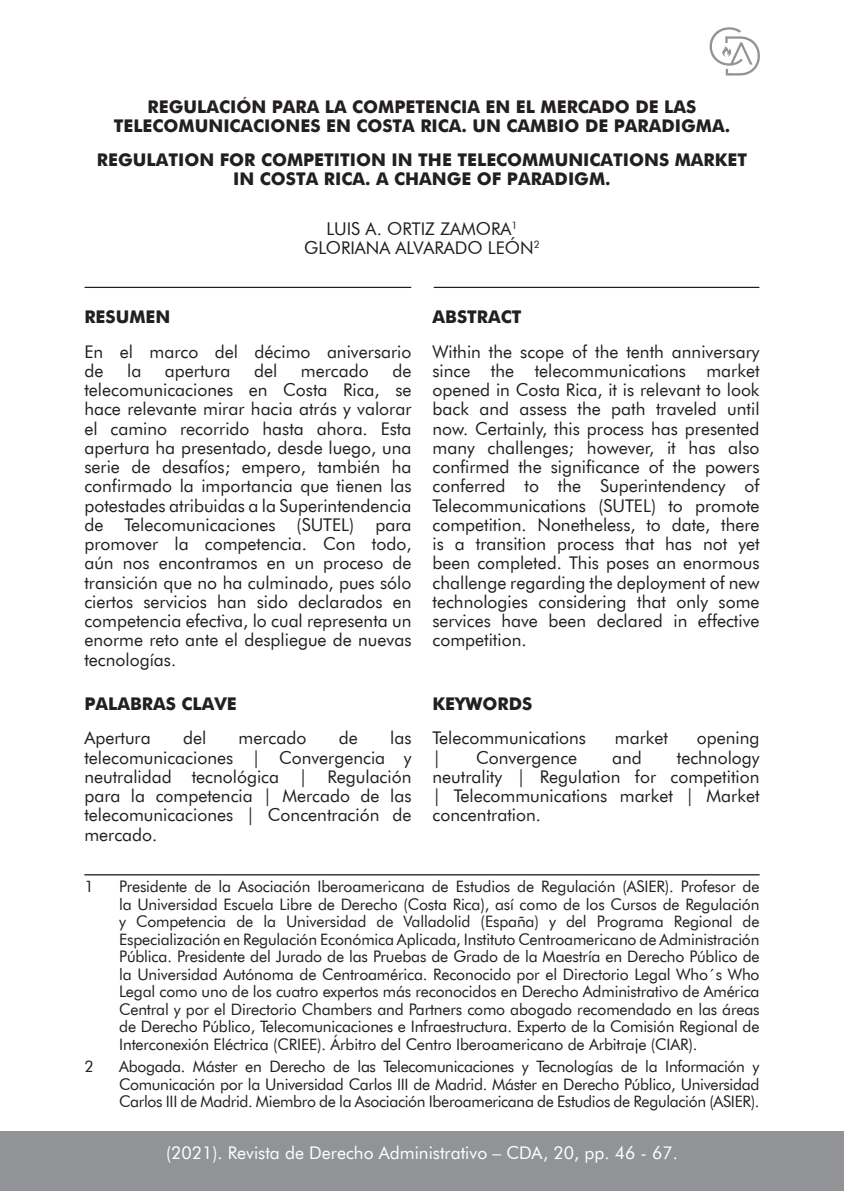
<style>
.page{position:relative;width:844px;height:1191px;background:#fff}
.page>*{position:absolute;margin:0;border:0;box-sizing:border-box;transform-origin:0 0}
.t1{font:17.5px/19.2px "Futura BT";color:#231f20;text-align:justify}
.t2{font:700 17.5px/19.2px "Futura";color:#231f20;text-align:center}
.t3{font:17.5px "Futura BT";color:#fff}
.t4{font:15.75px/17.5px "Futura BT";letter-spacing:-.015em;color:#231f20;text-align:justify}
</style>
<div class="page">
<hr style="left:84px;top:874px;width:675px;height:1px;background:#231f20">
<div style="left:0;top:1131px;width:843px;height:60px;background:#919396"></div>
<hr style="left:85px;top:287px;width:326px;height:1px;background:#231f20">
<hr style="left:434px;top:287px;width:324px;height:1px;background:#231f20">
<svg style="left:709px;top:27px;width:51px;height:49px"></svg>
<p class="t2" style="left:114px;top:96px;width:618px">REGULACIÓN PARA LA COMPETENCIA EN EL MERCADO DE LAS<br>TELECOMUNICACIONES EN COSTA RICA. UN CAMBIO DE PARADIGMA.</p>
<p class="t2" style="left:97px;top:149px;width:651px">REGULATION FOR COMPETITION IN THE TELECOMMUNICATIONS MARKET<br>IN COSTA RICA. A CHANGE OF PARADIGM.</p>
<p class="t1" style="left:304px;top:219px;width:237px;text-align:center">LUIS A. ORTIZ ZAMORA<sup>1<br></sup>GLORIANA ALVARADO LEÓN<sup>2</sup></p>
<p class="t2" style="left:84px;top:306px;width:87px">RESUMEN</p>
<p class="t1" style="left:84px;top:341px;width:328px">En el marco del décimo aniversario de</p>
<p class="t1" style="left:84px;top:361px;width:328px;text-indent:308px">de telecomunicaciones en Costa Rica, se hace relevante mirar hacia atrás y valorar el camino recorrido hasta ahora. Esta apertura ha presentado, desde luego, una serie de desafíos; empero, también ha confirmado la importancia que tienen las potestades atribuidas a la Superintendencia de Telecomunicaciones (SUTEL) para promover la competencia. Con todo, aún nos encontramos en un proceso de transición que no ha culminado, pues sólo ciertos servicios han sido declarados en competencia efectiva, lo cual representa un enorme reto ante el despliegue de nuevas tecnologías.</p>
<p class="t1" style="left:127px;top:361px;width:16px">la</p>
<p class="t1" style="left:165px;top:361px;width:67px">apertura</p>
<p class="t1" style="left:254px;top:361px;width:25px">del</p>
<p class="t1" style="left:301px;top:361px;width:69px">mercado</p>
<p class="t2" style="left:84px;top:693px;width:154px">PALABRAS CLAVE</p>
<p class="t1" style="left:84px;top:728px;width:68px">Apertura</p>
<p class="t1" style="left:183px;top:728px;width:25px">del</p>
<p class="t1" style="left:238px;top:728px;width:69px">mercado</p>
<p class="t1" style="left:339px;top:728px;width:21px">de</p>
<p class="t1" style="left:84px;top:728px;width:328px;text-indent:306px">las telecomunicaciones | Convergencia y neutralidad tecnológica | Regulación para la competencia | Mercado de las telecomunicaciones | Concentración de mercado.</p>
<p class="t2" style="left:432px;top:306px;width:90px">ABSTRACT</p>
<p class="t1" style="left:432px;top:341px;width:328px">Within the scope of the tenth anniversary since the telecommunications market opened in Costa Rica, it is relevant to look back and assess the path traveled until now. Certainly, this process has presented many challenges; however, it has also confirmed the significance of the powers conferred to the Superintendency of Telecommunications (SUTEL) to promote competition. Nonetheless, to date, there is a transition process that has not yet been completed. This poses an enormous challenge regarding the deployment of new technologies considering that only some services have been declared in effective competition.</p>
<p class="t2" style="left:432px;top:693px;width:101px">KEYWORDS</p>
<p class="t1" style="left:432px;top:728px;width:155px">Telecommunications</p>
<p class="t1" style="left:614px;top:728px;width:55px">market</p>
<p class="t1" style="left:696px;top:728px;width:64px">opening</p>
<p class="t1" style="left:432px;top:747px;width:10px">|</p>
<p class="t1" style="left:476px;top:747px;width:102px">Convergence</p>
<p class="t1" style="left:612px;top:747px;width:31px">and</p>
<p class="t1" style="left:432px;top:747px;width:328px;text-indent:244px">technology neutrality | Regulation for competition | Telecommunications market | Market concentration.</p>
<p class="t4" style="left:84px;top:877px;width:11px">1</p>
<p class="t4" style="left:119px;top:877px;width:641px">Presidente de la Asociación Iberoamericana de Estudios de Regulación (ASIER). Profesor de la Universidad Escuela Libre de Derecho (Costa Rica), así como de los Cursos de Regulación y Competencia de la Universidad de Valladolid (España) y del Programa Regional de Especialización en Regulación Económica Aplicada, Instituto Centroamericano de Administración Pública. Presidente del Jurado de las Pruebas de Grado de la Maestría en Derecho Público de la Universidad Autónoma de Centroamérica. Reconocido por el Directorio Legal Who´s Who Legal como uno de los cuatro expertos más reconocidos en Derecho Administrativo de América Central y por el Directorio Chambers and Partners como abogado recomendado en las áreas de Derecho Público, Telecomunicaciones e Infraestructura. Experto de la Comisión Regional de Interconexión Eléctrica (CRIEE). Árbitro del Centro Iberoamericano de Arbitraje (CIAR).</p>
<p class="t4" style="left:84px;top:1057px;width:11px">2</p>
<p class="t4" style="left:119px;top:1057px;width:641px">Abogada. Máster en Derecho de las Telecomunicaciones y Tecnologías de la Información y Comunicación por la Universidad Carlos III de Madrid. Máster en Derecho Público, Universidad Carlos III de Madrid. Miembro de la Asociación Iberoamericana de Estudios de Regulación (ASIER).</p>
<p class="t3" style="left:166px;top:1142px;width:513px">(2021). Revista de Derecho Administrativo – CDA, 20, pp. 46 - 67.</p>
</div>
